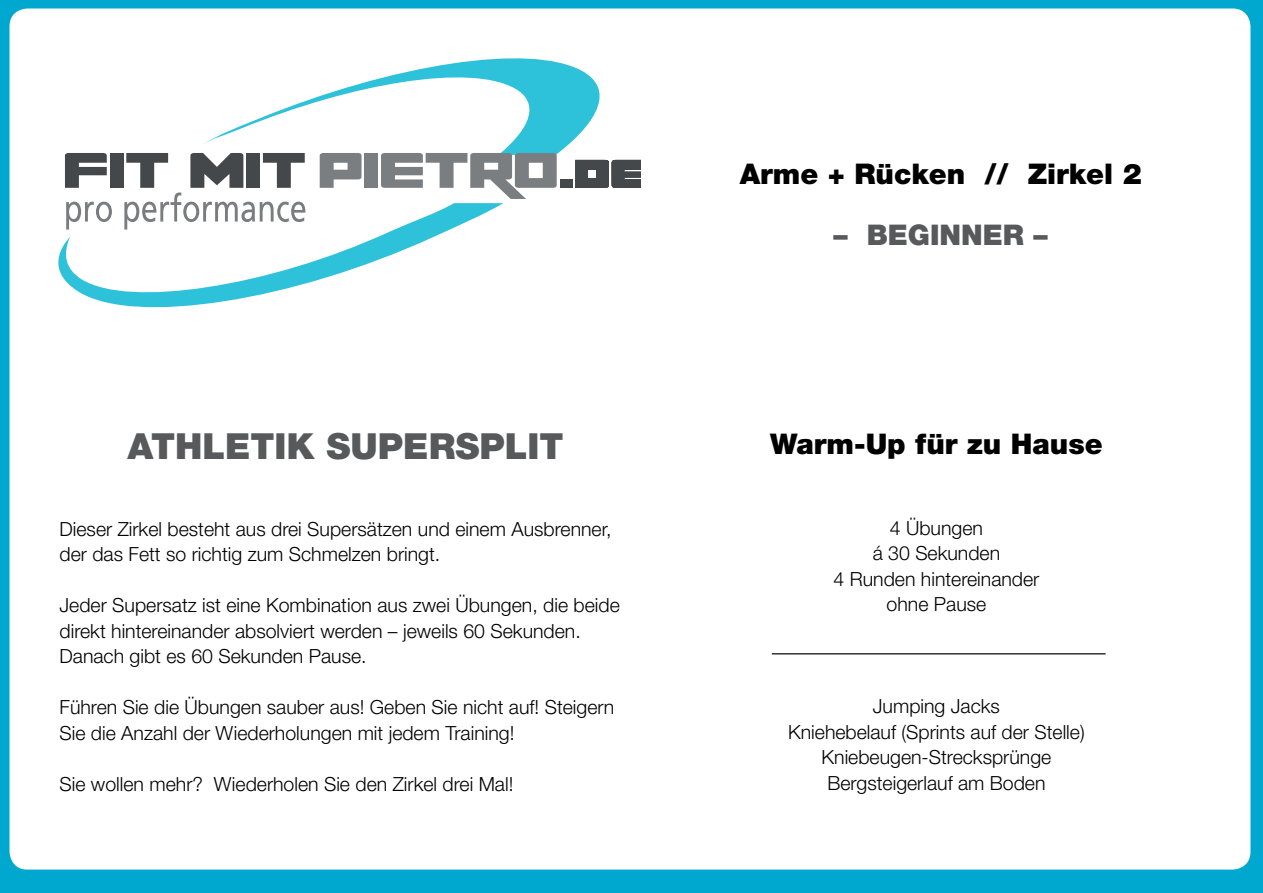
<style>
.page{position:relative;width:1263px;height:893px;background:#00a7ce}
.page>*{position:absolute;margin:0;border:0;box-sizing:border-box;transform-origin:0 0}
.t1{font:900 36px "Helvetica Neue LT Std";color:#58595b}
.t2{font:900 28.5px "Helvetica Neue LT Std";color:#000}
.t3{font:900 28.5px "Helvetica Neue LT Std";color:#58595b}
.t4{font:300 19.5px/25.5px "Helvetica Neue LT Std";color:#000}
</style>
<div class="page">
<div style="left:10px;top:9px;width:1240px;height:860px;background:#fff;border-radius:18px"></div>
<svg style="left:58px;top:58px;width:548px;height:250px"></svg>
<svg style="left:65px;top:153px;width:42px;height:35px"></svg>
<div style="left:110px;top:153px;width:14px;height:35px;background:#45484a"></div>
<svg style="left:320px;top:153px;width:41px;height:35px"></svg>
<div style="left:364px;top:153px;width:14px;height:35px;background:#7b7e80"></div>
<svg style="left:381px;top:153px;width:176px;height:46px"></svg>
<svg style="left:66px;top:202px;width:46px;height:28px"></svg>
<svg style="left:124px;top:153px;width:181px;height:77px"></svg>
<div style="left:560px;top:179px;width:13px;height:9px;background:#45484a"></div>
<svg style="left:575px;top:160px;width:65px;height:28px;background:#56585a"></svg>
<hr style="left:772px;top:653px;width:334px;height:1px;background:#000">
<h1 class="t1" style="left:128px;top:425px;width:437px">ATHLETIK SUPERSPLIT</h1>
<p class="t4" style="left:60px;top:516px;width:553px">Dieser Zirkel besteht aus drei Supersätzen und einem Ausbrenner, der das Fett so richtig zum Schmelzen bringt.</p>
<p class="t4" style="left:60px;top:592px;width:562px">Jeder Supersatz ist eine Kombination aus zwei Übungen, die beide direkt hintereinander absolviert werden – jeweils 60 Sekunden.<br>Danach gibt es 60 Sekunden Pause.</p>
<p class="t4" style="left:60px;top:694px;width:556px">Führen Sie die Übungen sauber aus! Geben Sie nicht auf! Steigern<br>Sie die Anzahl der Wiederholungen mit jedem Training!</p>
<p class="t4" style="left:60px;top:771px;width:455px">Sie wollen mehr? Wiederholen Sie den Zirkel drei Mal!</p>
<h2 class="t2" style="left:740px;top:157px;width:404px">Arme + Rücken // Zirkel 2</h2>
<h2 class="t3" style="left:833px;top:218px;width:216px">– BEGINNER –</h2>
<h2 class="t2" style="left:770px;top:427px;width:334px">Warm-Up für zu Hause</h2>
<p class="t4" style="left:833px;top:515px;width:207px;text-align:center">4 Übungen<br>á 30 Sekunden<br>4 Runden hintereinander ohne Pause</p>
<p class="t4" style="left:788px;top:693px;width:298px;text-align:center">Jumping Jacks<br>Kniehebelauf (Sprints auf der Stelle)<br>Kniebeugen-Strecksprünge<br>Bergsteigerlauf am Boden</p>
</div>
